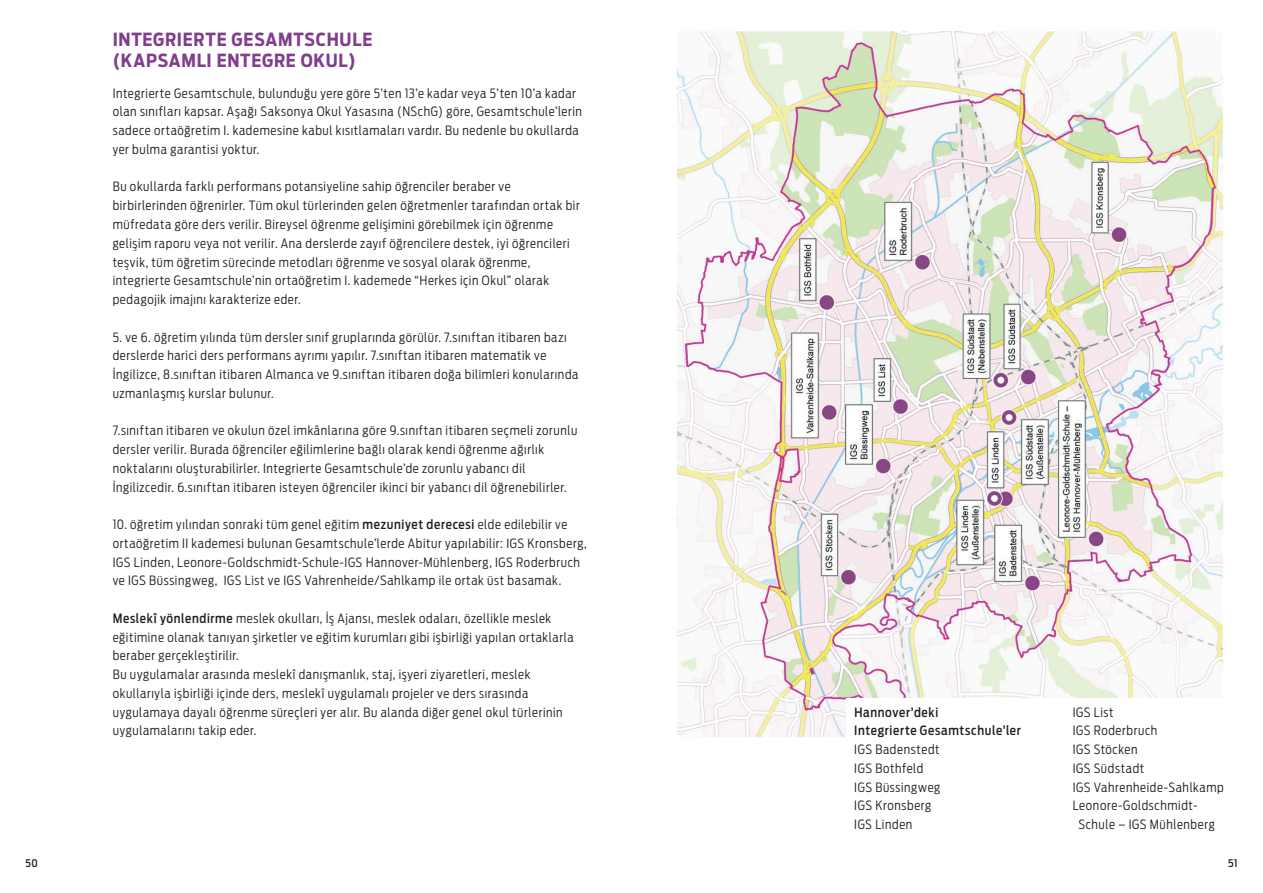
<style>
.page{position:relative;width:1263px;height:893px;background:#fff}
.page>*{position:absolute;margin:0;border:0;box-sizing:border-box;transform-origin:0 0}
.t1{font:700 18px/21px "Antenna Cond";letter-spacing:.04em;color:#803e8c}
.t2{font:300 12.75px/18.8px "Antenna Cond";letter-spacing:.05em;color:#231f20}
.t3{font:500 12.75px/18.8px "Antenna Cond";letter-spacing:.05em;color:#231f20}
.t4{font:500 10.5px "Antenna Cond";color:#231f20}
.s1{font-weight:500}
</style>
<div class="page">
<img style="left:676px;top:32px;width:548px;height:705px">
<div style="left:846px;top:698px;width:393px;height:160px;background:#fff"></div>
<h1 class="t1" style="left:113px;top:29px;width:261px">INTEGRIERTE GESAMTSCHULE (KAPSAMLI ENTEGRE OKUL)</h1>
<p class="t2" style="left:113px;top:83px;width:471px">Integrierte Gesamtschule, bulunduğu yere göre 5’ten 13’e kadar veya 5’ten 10’a kadar olan sınıfları kapsar. Aşağı Saksonya Okul Yasasına (NSchG) göre, Gesamtschule’lerin sadece ortaöğretim I. kademesine kabul kısıtlamaları vardır. Bu nedenle bu okullarda yer bulma garantisi yoktur.</p>
<p class="t2" style="left:113px;top:177px;width:468px">Bu okullarda farklı performans potansiyeline sahip öğrenciler beraber ve birbirlerinden öğrenirler. Tüm okul türlerinden gelen öğretmenler tarafından ortak bir müfredata göre ders verilir. Bireysel öğrenme gelişimini görebilmek için öğrenme gelişim raporu veya not verilir. Ana derslerde zayıf öğrencilere destek, iyi öğrencileri teşvik, tüm öğretim sürecinde metodları öğrenme ve sosyal olarak öğrenme, integrierte Gesamtschule’nin ortaöğretim I. kademede “Herkes için Okul” olarak pedagojik imajını karakterize eder.</p>
<p class="t2" style="left:113px;top:327px;width:467px">5. ve 6. öğretim yılında tüm dersler sınıf gruplarında görülür. 7.sınıftan itibaren bazı derslerde harici ders performans ayrımı yapılır. 7.sınıftan itibaren matematik ve İngilizce, 8.sınıftan itibaren Almanca ve 9.sınıftan itibaren doğa bilimleri konularında uzmanlaşmış kurslar bulunur.</p>
<p class="t2" style="left:113px;top:421px;width:466px">7.sınıftan itibaren ve okulun özel imkânlarına göre 9.sınıftan itibaren seçmeli zorunlu dersler verilir. Burada öğrenciler eğilimlerine bağlı olarak kendi öğrenme ağırlık noktalarını oluşturabilirler. Integrierte Gesamtschule’de zorunlu yabancı dil-- İngilizcedir. 6.sınıftan itibaren isteyen öğrenciler ikinci bir yabancı dil öğrenebilirler.</p>
<p class="t2" style="left:113px;top:515px;width:475px">10. öğretim yılından sonraki tüm genel eğitim <span class="s1">mezuniyet derecesi</span> elde edilebilir ve ortaöğretim II kademesi bulunan Gesamtschule’lerde Abitur yapılabilir: IGS Kronsberg, IGS Linden, Leonore-Goldschmidt-Schule-IGS Hannover-Mühlenberg, IGS Roderbruch ve IGS Büssingweg, IGS List ve IGS Vahrenheide/Sahlkamp ile ortak üst basamak.</p>
<p class="t2" style="left:113px;top:608px;width:463px"><span class="s1">Meslekî yönlendirme</span> meslek okulları, İş Ajansı, meslek odaları, özellikle meslek eğitimine olanak tanıyan şirketler ve eğitim kurumları gibi işbirliği yapılan ortaklarla beraber gerçekleştirilir.<br>Bu uygulamalar arasında meslekî danışmanlık, staj, işyeri ziyaretleri, meslek okullarıyla işbirliği içinde ders, meslekî uygulamalı projeler ve ders sırasında uygulamaya dayalı öğrenme süreçleri yer alır. Bu alanda diğer genel okul türlerinin uygulamalarını takip eder.</p>
<p class="t3" style="left:854px;top:702px;width:168px">Hannover’deki<br>Integrierte Gesamtschule’ler</p>
<p class="t2" style="left:854px;top:740px;width:88px">IGS Badenstedt<br>IGS Bothfeld<br>IGS Büssingweg<br>IGS Kronsberg<br>IGS Linden</p>
<p class="t2" style="left:1073px;top:702px;width:42px">IGS List</p>
<p class="t2" style="left:1073px;top:721px;width:86px">IGS Roderbruch</p>
<p class="t2" style="left:1073px;top:740px;width:66px">IGS Stöcken</p>
<p class="t2" style="left:1073px;top:759px;width:73px">IGS Südstadt</p>
<p class="t2" style="left:1073px;top:777px;width:153px">IGS Vahrenheide-Sahlkamp</p>
<p class="t2" style="left:1073px;top:796px;width:126px">Leonore-Goldschmidt-</p>
<p class="t2" style="left:1078px;top:815px;width:138px">Schule – IGS Mühlenberg</p>
<p class="t4" style="left:26px;top:856px;width:14px">50</p>
<p class="t4" style="left:1228px;top:856px;width:11px">51</p>
</div>
